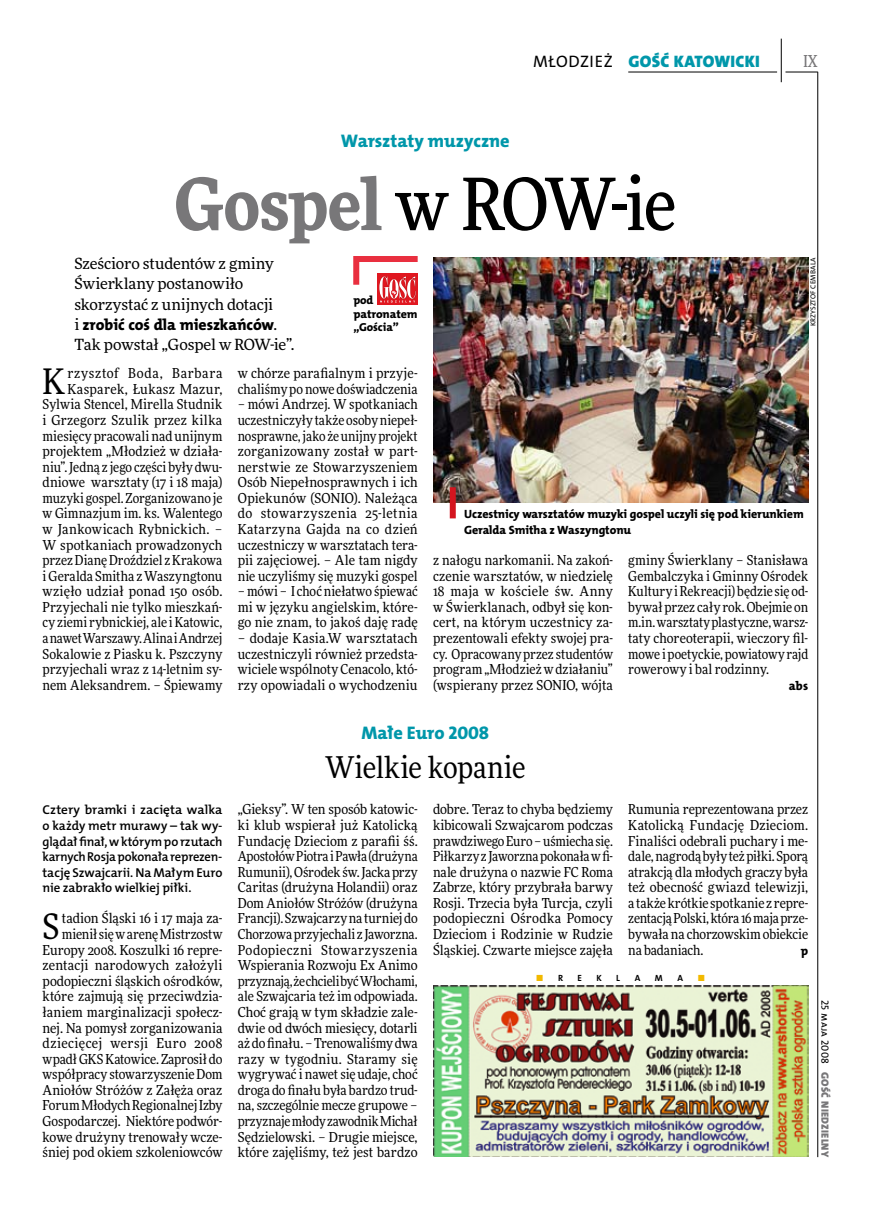
<style>
.page{position:relative;width:872px;height:1221px;background:#fff}
.page>*{position:absolute;margin:0;border:0;box-sizing:border-box;transform-origin:0 0}
.t1{font:500 72px "Freeday Narrow";color:#000}
.t2{font:35.25px "Freeday Narrow News";color:#000}
.t3{font:30px "Freeday Narrow News";letter-spacing:-.01em;color:#000}
.t4{font:18.3px "The Mix HP8 Ex Bld";letter-spacing:-.005em;color:#0097aa}
.t5{font:16.65px "The Mix HP9 Blk";letter-spacing:.02em;color:#0097aa}
.t6{font:16.65px "The Mix HP5 Plain";color:#000}
.t7{font:500 16.5px "Freeday Narrow";color:#787779;scale:.9 1}
.t8{font:15.75px "The Mix HP8 Ex Bld";letter-spacing:.005em;color:#000}
.t9{font:15.45px/20.4px "Freeday News";letter-spacing:-.01em;color:#000}
.t10{font:13.8px/15.6px "Freeday Narrow News";letter-spacing:.005em;color:#000;text-align:justify}
.t11{font:12.9px/15.6px "The Mix HP6 Se Bld";letter-spacing:-.005em;color:#000;text-align:justify}
.t12{font:12.45px "The Mix HP8 Ex Bld";color:#000}
.t13{font:12px/15.6px "The Mix HP8 Ex Bld";letter-spacing:-.005em;color:#000}
.t14{font:11.7px/13.5px "The Mix HP8 Ex Bld";letter-spacing:-.005em;color:#000}
.t15{font:10.5px "The Mix HP9 Blk";letter-spacing:.025em;color:#787779}
.t16{font:10.5px "The Mix HP5 Plain";letter-spacing:.02em;color:#000}
.t17{font:9px "The Mix HP7 Bld";color:#000}
.t18{font:9px "The Mix HP7 Bld";color:#f2b900}
.t19{font:7.2px "The Mix HP5 Plain";color:#000}
.s1{font-weight:900;color:#787779}
.s2{font-family:"Freeday News";font-size:15.45px}
.s3{color:#f2b900}
</style>
<div class="page">
<hr style="left:817px;top:72px;width:1px;height:1084px;background:#000">
<hr style="left:781px;top:39px;width:1px;height:43px;background:#000">
<hr style="left:785px;top:72px;width:32px;height:1px;background:#000">
<hr style="left:628px;top:72px;width:149px;height:1px;background:#000">
<img style="left:433px;top:985px;width:375px;height:171px">
<img style="left:433px;top:258px;width:375px;height:245px">
<div style="left:450px;top:487px;width:6px;height:31px;background:#d4151f"></div>
<svg style="left:377px;top:302px;width:40px;height:2px"></svg>
<svg style="left:353px;top:256px;width:65px;height:46px"></svg>
<p class="t6" style="left:533px;top:50px;width:65px">MŁODZIEŻ</p>
<p class="t5" style="left:628px;top:50px;width:133px">GOŚĆ KATOWICKI</p>
<p class="t7" style="left:803px;top:50px;width:17px">IX</p>
<h3 class="t4" style="left:341px;top:129px;width:170px">Warsztaty muzyczne</h3>
<h1 class="t1" style="left:174px;top:159px;width:503px"><span class="s1">Gospel</span> w ROW-ie</h1>
<p class="t9" style="left:74px;top:253px;width:201px">Sześcioro studentów z gminy<br>Świerklany postanowiło skorzystać z unijnych dotacji</p>
<p class="t8" style="left:74px;top:314px;width:204px"><span class="s2">i</span> zrobić coś dla mieszkańców<span class="s2">.</span></p>
<p class="t9" style="left:74px;top:334px;width:222px">Tak powstał „Gospel w ROW-ie”.</p>
<p class="t14" style="left:353px;top:294px;width:65px">pod patronatem „Gościa”</p>
<p class="t19" style="left:808px;top:326px;width:70px;rotate:-90deg">KRZYSZTOF CEMBALA</p>
<p class="t10" style="left:43px;top:365px;width:181px;text-align:right">rzysztof Boda, Barbara<br>Kasparek, Łukasz Mazur,<br>Sylwia Stencel, Mirella Studnik i Grzegorz Szulik przez kilka miesięcy pracowali nad unijnym projektem „Młodzież w działa&shy;niu”. Jedną z jego części były dwu&shy;dniowe warsztaty (17 i 18 maja) muzyki gospel. Zorganizowano je w Gimnazjum im. ks. Walentego w Jankowicach Rybnickich. –<br>W spotkaniach prowadzonych przez Dianę Droździel zKrakowa iGeralda Smitha zWaszyngtonu wzięło udział ponad 150 osób.<br>Przyjechali nie tylko mieszkań&shy;cy ziemi rybnickiej, ale iKatowic, anawet Warszawy. Alina iAndrzej<br>Sokalowie z Piasku k. Pszczyny przyjechali wraz z 14-letnim sy&shy;nem Aleksandrem. – Śpiewamy</p>
<p class="t10" style="left:238px;top:365px;width:181px">w chórze parafialnym i przyje&shy;chaliśmy po nowe doświadczenia</p>
<h2 class="t2" style="left:43px;top:359px;width:24px">K</h2>
<p class="t10" style="left:238px;top:396px;width:181px">– mówi Andrzej. W spotkaniach uczestniczyły także osoby niepeł&shy;nosprawne, jako że unijny projekt zorganizowany został w part&shy;nerstwie ze Stowarzyszeniem Osób Niepełnosprawnych i ich Opiekunów (SONIO). Należąca do stowarzyszenia 25-letnia Katarzyna Gajda na co dzień uczestniczy w warsztatach tera&shy;pii zajęciowej. – Ale tam nigdy nie uczyliśmy się muzyki gospel</p>
<p class="t10" style="left:238px;top:583px;width:181px">– mówi – I choć niełatwo śpiewać mi w języku angielskim, które&shy;go nie znam, to jakoś daję radę</p>
<p class="t10" style="left:238px;top:630px;width:181px">– dodaje Kasia.W warsztatach uczestniczyli również przedsta&shy;wiciele wspólnoty Cenacolo, któ&shy;rzy opowiadali o wychodzeniu</p>
<p class="t13" style="left:464px;top:506px;width:340px">Uczestnicy warsztatów muzyki gospel uczyli się pod kierunkiem<br>Geralda Smitha z Waszyngtonu</p>
<p class="t10" style="left:433px;top:552px;width:181px">z nałogu narkomanii. Na zakoń&shy;czenie warsztatów, w niedzielę 18 maja w kościele św. Anny w Świerklanach, odbył się kon&shy;cert, na którym uczestnicy za&shy;prezentowali efekty swojej pra&shy;cy. Opracowany przez studentów program „Młodzież w działaniu” (wspierany przez SONIO, wójta</p>
<p class="t10" style="left:628px;top:552px;width:181px">gminy Świerklany – Stanisława Gembalczyka i Gminny Ośrodek Kultury iRekreacji) będzie się od&shy;bywał przez cały rok. Obejmie on m.in. warsztaty plastyczne, warsz&shy;taty choreoterapii, wieczory fil&shy;mowe i poetyckie, powiatowy rajd rowerowy i bal rodzinny.</p>
<p class="t12" style="left:789px;top:677px;width:21px">abs</p>
<p class="t11" style="left:43px;top:802px;width:181px">Cztery bramki i zacięta walka o każdy metr murawy – tak wy&shy;glądał finał, wktórym po rzutach karnych Rosja pokonała reprezen&shy;tację Szwajcarii. Na Małym Euro nie zabrakło wielkiej piłki.</p>
<h2 class="t2" style="left:43px;top:904px;width:19px">S</h2>
<p class="t10" style="left:43px;top:910px;width:181px;text-align:right">tadion Śląski 16 i 17 maja za&shy;mienił się warenę Mistrzostw<br>Europy 2008. Koszulki 16 repre&shy;zentacji narodowych założyli podopieczni śląskich ośrodków, które zajmują się przeciwdzia&shy;łaniem marginalizacji społecz&shy;nej. Na pomysł zorganizowania dziecięcej wersji Euro 2008 wpadł GKS Katowice. Zaprosił do współpracy stowarzyszenie Dom<br>Aniołów Stróżów z Załęża oraz<br>Forum Młodych Regionalnej Izby<br>Gospodarczej. Niektóre podwór&shy;kowe drużyny trenowały wcze&shy;śniej pod okiem szkoleniowców</p>
<h3 class="t4" style="left:361px;top:720px;width:129px">Małe Euro 2008</h3>
<h3 class="t3" style="left:325px;top:748px;width:202px">Wielkie kopanie</h3>
<p class="t10" style="left:238px;top:801px;width:181px">„Gieksy”. W ten sposób katowic&shy;ki klub wspierał już Katolicką Fundację Dzieciom z parafii śś.<br>Apostołów Piotra iPawła (drużyna Rumunii), Ośrodek św. Jacka przy Caritas (drużyna Holandii) oraz Dom Aniołów Stróżów (drużyna Francji). Szwajcarzy na turniej do Chorzowa przyjechali z Jaworzna.<br>Podopieczni Stowarzyszenia Wspierania Rozwoju Ex Animo przyznają, że chcieli być Włochami, ale Szwajcaria też im odpowiada.<br>Choć grają w tym składzie zale&shy;dwie od dwóch miesięcy, dotarli aż do finału. – Trenowaliśmy dwa razy w tygodniu. Staramy się wygrywać i nawet się udaje, choć droga do finału była bardzo trud&shy;na, szczególnie mecze grupowe – przyznaje młody zawodnik Michał Sędzielowski. – Drugie miejsce, które zajęliśmy, też jest bardzo</p>
<p class="t10" style="left:433px;top:801px;width:181px">dobre. Teraz to chyba będziemy kibicowali Szwajcarom podczas prawdziwego Euro – uśmiecha się.<br>Piłkarzy z Jaworzna pokonała wfi&shy;nale drużyna o nazwie FC Roma Zabrze, który przybrała barwy Rosji. Trzecia była Turcja, czyli podopieczni Ośrodka Pomocy Dzieciom i Rodzinie w Rudzie Śląskiej. Czwarte miejsce zajęła</p>
<p class="t10" style="left:628px;top:801px;width:181px">Rumunia reprezentowana przez Katolicką Fundację Dzieciom.<br>Finaliści odebrali puchary i me&shy;dale, nagrodą były też piłki. Sporą atrakcją dla młodych graczy była też obecność gwiazd telewizji, a także krótkie spotkanie z repre&shy;zentacją Polski, która 16 maja prze&shy;bywała na chorzowskim obiekcie na badaniach.</p>
<p class="t12" style="left:800px;top:942px;width:8px">p</p>
<p class="t17" style="left:536px;top:972px;width:35px"><span class="s3">■</span> RE</p>
<p class="t17" style="left:596px;top:972px;width:7px">K</p>
<p class="t17" style="left:616px;top:972px;width:5px">L</p>
<p class="t17" style="left:634px;top:972px;width:7px">A</p>
<p class="t17" style="left:655px;top:972px;width:9px">M</p>
<p class="t17" style="left:677px;top:972px;width:7px">A</p>
<p class="t18" style="left:697px;top:972px;width:9px">■</p>
<p class="t16" style="left:832px;top:999px;width:65px;rotate:90deg">25 MAJA 2008</p>
<p class="t15" style="left:832px;top:1071px;width:87px;rotate:90deg">GOŚĆ NIEDZIELNY</p>
</div>
